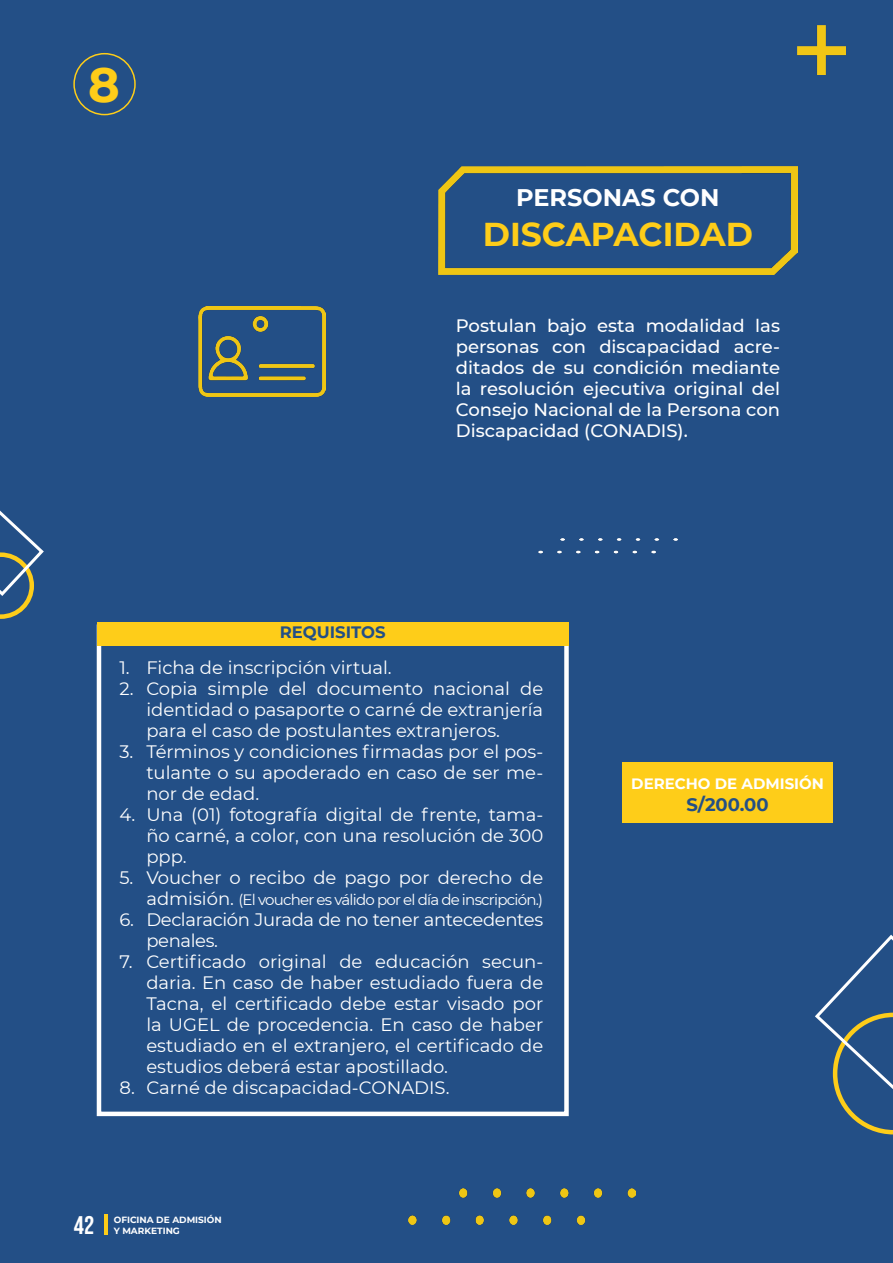
<style>
.page{position:relative;width:893px;height:1263px;background:#234f86}
.page>*{position:absolute;margin:0;border:0;box-sizing:border-box;transform-origin:0 0}
.t1{font:700 48px "Montserrat";color:#fecd19}
.t2{font:700 33px "Montserrat";color:#fecd19}
.t3{font:25.5px "Bebas Neue";color:#fff}
.t4{font:700 24px "Montserrat";color:#fff}
.t5{font:18px/21px "Montserrat";color:#fff;text-align:justify}
.t6{font:500 18px/21px "Montserrat";color:#fff;text-align:justify}
.t7{font:18px/21px "Montserrat";letter-spacing:-.02em;color:#fff}
.t8{font:700 18px "Montserrat";color:#234f86}
.t9{font:700 16.5px "Montserrat";color:#234f86}
.t10{font:15px "Montserrat";letter-spacing:-.05em;color:#fff}
.t11{font:700 15px "Montserrat";color:#fff}
.t12{font:700 9px "Montserrat";color:#fff}
.s1{font-size:18px}
</style>
<div class="page">
<svg style="left:815px;top:934px;width:78px;height:200px"></svg>
<img style="left:797px;top:25px;width:49px;height:49px">
<img style="left:408px;top:1188px;width:228px;height:36px">
<svg style="left:0;top:510px;width:44px;height:109px"></svg>
<img style="left:560px;top:538px;width:118px;height:3px">
<img style="left:538px;top:550px;width:118px;height:4px">
<img style="left:439px;top:166px;width:358px;height:109px">
<img style="left:198px;top:307px;width:127px;height:89px">
<div style="left:97px;top:624px;width:472px;height:492px;border:4px solid #fff"></div>
<div style="left:97px;top:622px;width:472px;height:23px;background:#fecd19"></div>
<div style="left:622px;top:762px;width:211px;height:61px;background:#fecd19"></div>
<hr style="left:104px;top:1214px;width:3px;height:21px;background:#fecd19">
<div style="left:73px;top:53px;width:63px;height:62px;border:2px solid #fecd19;border-radius:50%"></div>
<p class="t1" style="left:88px;top:50px;width:33px">8</p>
<p class="t4" style="left:516px;top:181px;width:205px">PERSONAS CON</p>
<p class="t2" style="left:483px;top:211px;width:272px">DISCAPACIDAD</p>
<p class="t6" style="left:456px;top:315px;width:326px">Postulan bajo esta modalidad las personas con discapacidad acre&shy;ditados de su condición mediante la resolución ejecutiva original del Consejo Nacional de la Persona con Discapacidad (CONADIS).</p>
<p class="t9" style="left:280px;top:620px;width:107px">REQUISITOS</p>
<p class="t5" style="left:119px;top:656px;width:274px">1. Ficha de inscripción virtual.</p>
<p class="t5" style="left:146px;top:677px;width:398px;text-indent:-27px">2. Copia simple del documento nacional de identidad o pasaporte o carné de extranjería para el caso de postulantes extranjeros.</p>
<p class="t5" style="left:146px;top:740px;width:398px;text-indent:-27px">3. Términos y condiciones firmadas por el pos&shy;tulante o su apoderado en caso de ser me&shy;nor de edad.</p>
<p class="t5" style="left:146px;top:803px;width:398px;text-indent:-27px">4. Una (01) fotografía digital de frente, tama&shy;ño carné, a color, con una resolución de 300 ppp.</p>
<p class="t5" style="left:119px;top:866px;width:425px">5. Voucher o recibo de pago por derecho de</p>
<p class="t10" style="left:146px;top:889px;width:398px"><span class="s1">admisión.</span> (El voucher es válido por el día de inscripción.)</p>
<p class="t7" style="left:146px;top:908px;width:398px;text-indent:-27px">6. Declaración Jurada de no tener antecedentes penales.</p>
<p class="t5" style="left:146px;top:950px;width:398px;text-indent:-27px">7. Certificado original de educación secun&shy;daria. En caso de haber estudiado fuera de Tacna, el certificado debe estar visado por la UGEL de procedencia. En caso de haber estudiado en el extranjero, el certificado de estudios deberá estar apostillado.</p>
<p class="t5" style="left:119px;top:1076px;width:332px">8. Carné de discapacidad-CONADIS.</p>
<p class="t3" style="left:74px;top:1210px;width:22px">42</p>
<p class="t12" style="left:114px;top:1213px;width:110px">OFICINA DE ADMISIÓN</p>
<p class="t12" style="left:114px;top:1224px;width:68px">Y MARKETING</p>
<p class="t11" style="left:631px;top:773px;width:194px">DERECHO DE ADMISIÓN</p>
<p class="t8" style="left:686px;top:791px;width:84px">S/200.00</p>
</div>
